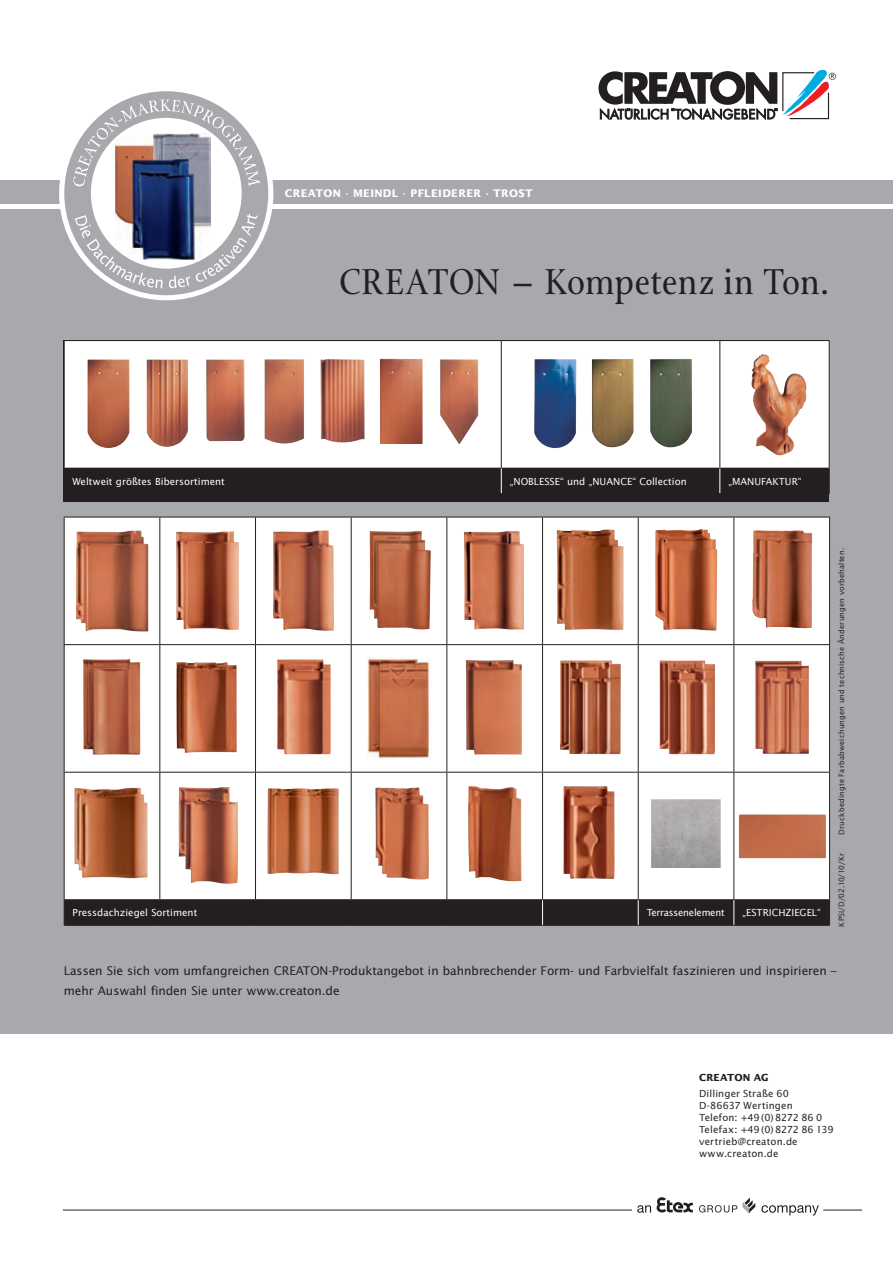
<style>
.page{position:relative;width:893px;height:1263px;background:#fff}
.page>*{position:absolute;margin:0;border:0;box-sizing:border-box;transform-origin:0 0}
.t1{font:39px "Stone Print";letter-spacing:.01em;color:#231f20}
.t2{font:12px/19.5px "Lucida Sans";letter-spacing:-.005em;color:#231f20}
.t3{font:700 10.5px "Lucida Sans";letter-spacing:.03em;color:#fff}
.t4{font:9.75px "Lucida Sans";color:#fff}
.t5{font:9.75px/12px "Lucida Sans";letter-spacing:.01em;color:#231f20}
.t6{font:9.75px "Lucida Sans";letter-spacing:-.02em;color:#fff}
.t7{font:700 9.75px "Lucida Sans";letter-spacing:.01em;color:#231f20}
.t8{font:7.5px "Lucida Sans";letter-spacing:.02em;color:#231f20}
</style>
<div class="page">
<div style="left:0;top:209px;width:893px;height:825px;background:#a8a9ad"></div>
<div style="left:0;top:181px;width:893px;height:23px;background:#a8a9ad"></div>
<hr style="left:823px;top:1210px;width:39px;height:1px;background:#231f20">
<hr style="left:64px;top:1210px;width:568px;height:1px;background:#231f20">
<svg style="left:699px;top:1205px;width:38px;height:7px"></svg>
<svg style="left:743px;top:1197px;width:12px;height:16px"></svg>
<svg style="left:761px;top:1205px;width:58px;height:10px"></svg>
<svg style="left:637px;top:1197px;width:56px;height:16px"></svg>
<svg style="left:598px;top:70px;width:238px;height:49px"></svg>
<div style="left:78px;top:104px;width:177px;height:178px;background:#fff;border-radius:50%"></div>
<div style="left:59px;top:86px;width:214px;height:214px;border:37px solid #fff;border-radius:50%"></div>
<img style="left:116px;top:187px;width:94px;height:72px">
<div style="left:64px;top:91px;width:204px;height:204px;border:27px solid #a8a9ad;border-radius:50%"></div>
<svg style="left:73px;top:99px;width:187px;height:88px"></svg>
<svg style="left:75px;top:215px;width:88px;height:73px"></svg>
<svg style="left:169px;top:214px;width:88px;height:74px"></svg>
<div style="left:64px;top:340px;width:765px;height:162px;background:#231f20"></div>
<div style="left:65px;top:341px;width:764px;height:127px;background:#fff"></div>
<hr style="left:501px;top:341px;width:1px;height:127px;background:#231f20">
<hr style="left:720px;top:340px;width:110px;height:1px;background:#231f20">
<hr style="left:719px;top:341px;width:1px;height:127px;background:#231f20">
<hr style="left:829px;top:341px;width:1px;height:127px;background:#231f20">
<svg style="left:500px;top:468px;width:330px;height:26px"></svg>
<img style="left:206px;top:360px;width:39px;height:81px">
<img style="left:534px;top:359px;width:42px;height:90px">
<img style="left:592px;top:359px;width:41px;height:89px">
<img style="left:321px;top:359px;width:44px;height:84px">
<img style="left:88px;top:359px;width:41px;height:90px">
<img style="left:750px;top:354px;width:58px;height:102px">
<img style="left:440px;top:359px;width:38px;height:85px">
<img style="left:380px;top:359px;width:42px;height:85px">
<img style="left:265px;top:359px;width:39px;height:84px">
<img style="left:147px;top:359px;width:41px;height:88px">
<img style="left:650px;top:359px;width:42px;height:90px">
<div style="left:65px;top:518px;width:764px;height:381px;background:#fff"></div>
<hr style="left:64px;top:517px;width:96px;height:1px;background:#231f20">
<hr style="left:64px;top:517px;width:1px;height:127px;background:#231f20">
<hr style="left:160px;top:517px;width:95px;height:1px;background:#231f20">
<hr style="left:159px;top:517px;width:1px;height:127px;background:#231f20">
<hr style="left:255px;top:517px;width:96px;height:1px;background:#231f20">
<hr style="left:255px;top:517px;width:1px;height:127px;background:#231f20">
<hr style="left:351px;top:517px;width:96px;height:1px;background:#231f20">
<hr style="left:351px;top:517px;width:1px;height:127px;background:#231f20">
<hr style="left:447px;top:517px;width:96px;height:1px;background:#231f20">
<hr style="left:446px;top:517px;width:1px;height:127px;background:#231f20">
<hr style="left:543px;top:517px;width:95px;height:1px;background:#231f20">
<hr style="left:542px;top:517px;width:1px;height:127px;background:#231f20">
<hr style="left:638px;top:517px;width:96px;height:1px;background:#231f20">
<hr style="left:638px;top:517px;width:1px;height:127px;background:#231f20">
<hr style="left:734px;top:517px;width:96px;height:1px;background:#231f20">
<hr style="left:733px;top:517px;width:1px;height:127px;background:#231f20">
<hr style="left:829px;top:517px;width:1px;height:127px;background:#231f20">
<hr style="left:64px;top:645px;width:1px;height:127px;background:#231f20">
<hr style="left:159px;top:645px;width:1px;height:127px;background:#231f20">
<hr style="left:255px;top:645px;width:1px;height:127px;background:#231f20">
<hr style="left:351px;top:645px;width:1px;height:127px;background:#231f20">
<hr style="left:446px;top:645px;width:1px;height:127px;background:#231f20">
<hr style="left:542px;top:645px;width:1px;height:127px;background:#231f20">
<hr style="left:638px;top:645px;width:1px;height:127px;background:#231f20">
<hr style="left:733px;top:645px;width:1px;height:127px;background:#231f20">
<hr style="left:829px;top:645px;width:1px;height:127px;background:#231f20">
<hr style="left:64px;top:772px;width:1px;height:127px;background:#231f20">
<hr style="left:159px;top:772px;width:1px;height:127px;background:#231f20">
<hr style="left:255px;top:772px;width:1px;height:127px;background:#231f20">
<hr style="left:351px;top:772px;width:1px;height:127px;background:#231f20">
<hr style="left:446px;top:772px;width:1px;height:127px;background:#231f20">
<hr style="left:542px;top:772px;width:1px;height:127px;background:#231f20">
<hr style="left:638px;top:772px;width:1px;height:127px;background:#231f20">
<hr style="left:64px;top:644px;width:96px;height:1px;background:#231f20">
<hr style="left:160px;top:644px;width:95px;height:1px;background:#231f20">
<hr style="left:255px;top:644px;width:96px;height:1px;background:#231f20">
<hr style="left:351px;top:644px;width:96px;height:1px;background:#231f20">
<hr style="left:447px;top:644px;width:96px;height:1px;background:#231f20">
<hr style="left:543px;top:644px;width:95px;height:1px;background:#231f20">
<hr style="left:638px;top:644px;width:96px;height:1px;background:#231f20">
<hr style="left:734px;top:644px;width:96px;height:1px;background:#231f20">
<hr style="left:64px;top:772px;width:96px;height:1px;background:#231f20">
<hr style="left:160px;top:772px;width:95px;height:1px;background:#231f20">
<hr style="left:255px;top:772px;width:96px;height:1px;background:#231f20">
<hr style="left:351px;top:772px;width:96px;height:1px;background:#231f20">
<hr style="left:447px;top:772px;width:96px;height:1px;background:#231f20">
<hr style="left:543px;top:772px;width:95px;height:1px;background:#231f20">
<hr style="left:638px;top:772px;width:96px;height:1px;background:#231f20">
<hr style="left:64px;top:899px;width:96px;height:1px;background:#231f20">
<hr style="left:160px;top:899px;width:95px;height:1px;background:#231f20">
<hr style="left:255px;top:899px;width:96px;height:1px;background:#231f20">
<hr style="left:351px;top:899px;width:96px;height:1px;background:#231f20">
<hr style="left:447px;top:899px;width:96px;height:1px;background:#231f20">
<hr style="left:543px;top:899px;width:95px;height:1px;background:#231f20">
<hr style="left:638px;top:899px;width:96px;height:1px;background:#231f20">
<hr style="left:734px;top:772px;width:96px;height:1px;background:#231f20">
<hr style="left:733px;top:772px;width:1px;height:127px;background:#231f20">
<hr style="left:829px;top:772px;width:1px;height:127px;background:#231f20">
<hr style="left:64px;top:925px;width:96px;height:1px;background:#231f20">
<hr style="left:160px;top:925px;width:95px;height:1px;background:#231f20">
<hr style="left:255px;top:925px;width:96px;height:1px;background:#231f20">
<hr style="left:351px;top:925px;width:96px;height:1px;background:#231f20">
<hr style="left:447px;top:925px;width:96px;height:1px;background:#231f20">
<hr style="left:543px;top:925px;width:95px;height:1px;background:#231f20">
<hr style="left:638px;top:925px;width:96px;height:1px;background:#231f20">
<hr style="left:734px;top:899px;width:96px;height:1px;background:#231f20">
<hr style="left:734px;top:925px;width:96px;height:1px;background:#231f20">
<div style="left:64px;top:900px;width:766px;height:25px;background:#231f20"></div>
<img style="left:752px;top:530px;width:60px;height:98px">
<img style="left:755px;top:661px;width:54px;height:93px">
<img style="left:277px;top:659px;width:54px;height:95px">
<img style="left:464px;top:531px;width:60px;height:99px">
<img style="left:273px;top:530px;width:61px;height:101px">
<img style="left:176px;top:531px;width:63px;height:99px">
<img style="left:466px;top:660px;width:56px;height:94px">
<img style="left:560px;top:660px;width:61px;height:94px">
<img style="left:179px;top:787px;width:59px;height:97px">
<img style="left:370px;top:531px;width:61px;height:98px">
<img style="left:655px;top:529px;width:62px;height:102px">
<img style="left:83px;top:659px;width:57px;height:96px">
<img style="left:368px;top:657px;width:63px;height:103px">
<img style="left:76px;top:530px;width:72px;height:101px">
<img style="left:375px;top:787px;width:54px;height:93px">
<img style="left:563px;top:786px;width:52px;height:93px">
<img style="left:468px;top:786px;width:53px;height:95px">
<img style="left:739px;top:814px;width:87px;height:44px">
<img style="left:659px;top:660px;width:56px;height:94px">
<img style="left:557px;top:530px;width:66px;height:100px">
<img style="left:268px;top:788px;width:71px;height:86px">
<img style="left:651px;top:799px;width:69px;height:69px">
<img style="left:75px;top:788px;width:73px;height:90px">
<img style="left:176px;top:662px;width:61px;height:91px">
<p class="t3" style="left:285px;top:187px;width:249px">CREATON · MEINDL · PFLEIDERER · TROST</p>
<h1 class="t1" style="left:339px;top:260px;width:491px">CREATON – Kompetenz in Ton.</h1>
<p class="t4" style="left:73px;top:475px;width:154px">Weltweit größtes Bibersortiment</p>
<p class="t4" style="left:510px;top:475px;width:178px">„NOBLESSE“ und „NUANCE“ Collection</p>
<p class="t4" style="left:728px;top:475px;width:75px">„MANUFAKTUR“</p>
<p class="t4" style="left:73px;top:907px;width:126px">Pressdachziegel Sortiment</p>
<p class="t6" style="left:647px;top:907px;width:79px">Terrassenelement</p>
<p class="t4" style="left:742px;top:907px;width:80px">„ESTRICHZIEGEL“</p>
<p class="t8" style="left:837px;top:835px;width:288px;rotate:-90deg">Druckbedingte Farbabweichungen und technische Änderungen vorbehalten.</p>
<p class="t8" style="left:837px;top:926px;width:75px;rotate:-90deg">KPSI/D/02.10/10/Kr</p>
<p class="t2" style="left:64px;top:961px;width:775px">Lassen Sie sich vom umfangreichen CREATON-Produktangebot in bahnbrechender Form- und Farbvielfalt faszinieren und inspirieren – mehr Auswahl finden Sie unter www.creaton.de</p>
<p class="t7" style="left:699px;top:1071px;width:71px">CREATON AG</p>
<p class="t5" style="left:699px;top:1087px;width:136px">Dillinger Straße 60<br>D-86637 Wertingen<br>Telefon: +49 (0)8272 86 0<br>Telefax: +49 (0)8272 86 139 vertrieb@creaton.de www.creaton.de</p>
</div>
